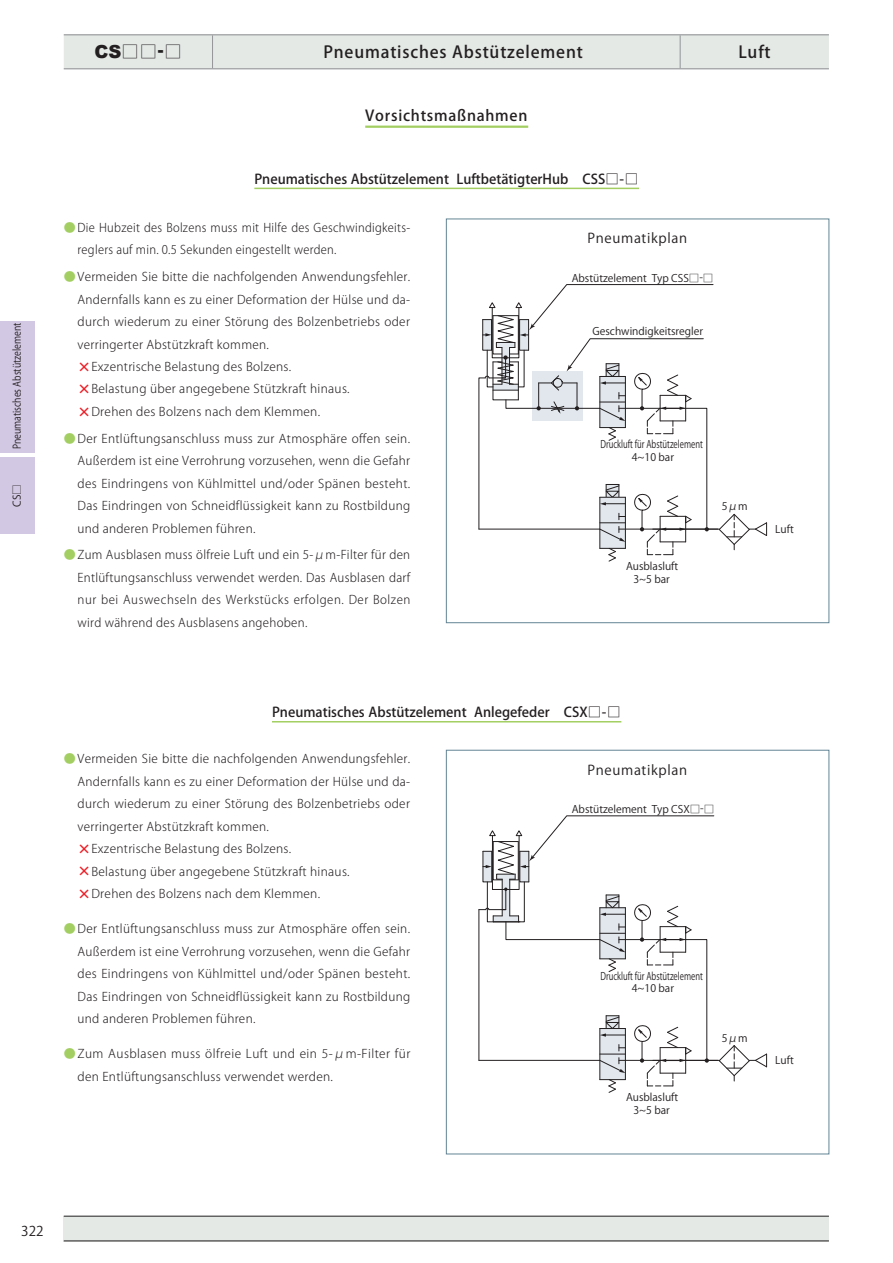
<style>
.page{position:relative;width:893px;height:1263px;background:#fff}
.page>*{position:absolute;margin:0;border:0;box-sizing:border-box;transform-origin:0 0}
.t1{font:17.25px "Koz Go Pro Extra Light 90 msp RKSJ H";color:#231f20}
.t2{font:16.5px "Koz Go Pro Medium 90 msp RKSJ H";letter-spacing:.05em;color:#231f20}
.t3{font:15px "Koz Go Pro Medium 90 msp RKSJ H";letter-spacing:.05em;color:#231f20}
.t4{font:13.5px "Koz Go Pro Medium 90 msp RKSJ H";color:#231f20}
.t5{font:13.5px "Koz Go Pro Regular 90 msp RKSJ H";letter-spacing:.05em;color:#231f20}
.t6{font:12px/22.5px "Koz Go Pro Light 90 msp RKSJ H";letter-spacing:.025em;color:#231f20}
.t7{font:12px/22.5px "Koz Go Pro Light 90 msp RKSJ H";letter-spacing:.025em;color:#231f20;scale:.94 1}
.t8{font:10.5px/12.6px "Koz Go Pro Regular 90 msp RKSJ H";color:#231f20;text-align:center}
.t9{font:10.5px/12.6px "Koz Go Pro Regular 90 msp RKSJ H";color:#231f20;text-align:center;scale:.75 1}
.t10{font:10.5px "Koz Go Pro Regular 90 msp RKSJ H";color:#231f20;scale:.85 1}
.s1{font-family:"Arial";font-weight:900;font-size:18px}
.s2{font-family:"Arial";font-weight:900}
.s3{font-family:"Koz Go Pro Regular 90 msp RKSJ H";color:#a3cf62}
.s4{font-family:"Koz Go Pro Bold 90 msp RKSJ H";font-size:13.5px;color:#ed1c24}
</style>
<div class="page">
<div style="left:64px;top:1216px;width:765px;height:25px;background:#e4e9e6"></div>
<hr style="left:64px;top:1216px;width:765px;height:1px;background:#231f20">
<hr style="left:64px;top:1241px;width:765px;height:1px;background:#231f20">
<div style="left:0;top:321px;width:34px;height:132px;background:#d3c8e3"></div>
<div style="left:0;top:457px;width:34px;height:77px;background:#d3c8e3"></div>
<div style="left:64px;top:35px;width:765px;height:33px;background:#e4e9e6"></div>
<hr style="left:212px;top:35px;width:1px;height:33px;background:#939598">
<hr style="left:680px;top:35px;width:1px;height:33px;background:#939598">
<hr style="left:64px;top:34px;width:765px;height:1px;background:#939598">
<hr style="left:64px;top:68px;width:765px;height:1px;background:#939598">
<div style="left:446px;top:219px;width:383px;height:404px;border:1px solid #638595"></div>
<div style="left:446px;top:750px;width:383px;height:404px;border:1px solid #638595"></div>
<hr style="left:478px;top:910px;width:1px;height:150px;background:#231f20">
<svg style="left:478px;top:284px;width:289px;height:278px"></svg>
<svg style="left:479px;top:815px;width:288px;height:278px"></svg>
<hr style="left:254px;top:188px;width:385px;height:1px;background:#a3cf62">
<hr style="left:272px;top:721px;width:349px;height:2px;background:#a3cf62">
<hr style="left:365px;top:126px;width:163px;height:2px;background:#a3cf62">
<p class="t10" style="left:13px;top:449px;width:150px;rotate:-90deg">Pneumatisches Abstützelement</p>
<p class="t8" style="left:12px;top:507px;width:24px;rotate:-90deg">CS□</p>
<h1 class="t1" style="left:95px;top:45px;width:89px"><span class="s1">CS</span>□□<span class="s2">-</span>□</h1>
<h2 class="t2" style="left:323px;top:46px;width:261px">Pneumatisches Abstützelement</h2>
<h2 class="t2" style="left:738px;top:46px;width:51px">Luft 　</h2>
<p class="t3" style="left:365px;top:109px;width:164px">Vorsichtsmaßnahmen</p>
<p class="t4" style="left:254px;top:174px;width:385px">Pneumatisches Abstützelement LuftbetätigterHub　CSS□-□</p>
<p class="t7" style="left:78px;top:218px;width:355px;text-indent:-14px"><span class="s3">●</span>Die Hubzeit des Bolzens muss mit Hilfe des Geschwindigkeits&shy;reglers auf min. 0.5 Sekunden eingestellt werden.</p>
<p class="t6" style="left:78px;top:267px;width:334px;text-indent:-14px"><span class="s3">●</span>Vermeiden Sie bitte die nachfolgenden Anwendungsfehler.<br>Andernfalls kann es zu einer Deformation der Hülse und da&shy;durch wiederum zu einer Störung des Bolzenbetriebs oder verringerter Abstützkraft kommen.<br><span class="s4">×</span>Exzentrische Belastung des Bolzens.<br><span class="s4">×</span>Belastung über angegebene Stützkraft hinaus.<br><span class="s4">×</span>Drehen des Bolzens nach dem Klemmen.</p>
<p class="t6" style="left:78px;top:429px;width:334px;text-align:justify;text-indent:-14px"><span class="s3">●</span>Der Entlüftungsanschluss muss zur Atmosphäre offen sein.<br>Außerdem ist eine Verrohrung vorzusehen, wenn die Gefahr des Eindringens von Kühlmittel und/oder Spänen besteht.<br>Das Eindringen von Schneidflüssigkeit kann zu Rostbildung und anderen Problemen führen.</p>
<p class="t6" style="left:78px;top:545px;width:334px;text-align:justify;text-indent:-14px"><span class="s3">●</span>Zum Ausblasen muss ölfreie Luft und ein 5-μm-Filter für den Entlüftungsanschluss verwendet werden. Das Ausblasen darf nur bei Auswechseln des Werkstücks erfolgen. Der Bolzen wird während des Ausblasens angehoben.</p>
<p class="t5" style="left:587px;top:233px;width:101px">Pneumatikplan</p>
<p class="t8" style="left:572px;top:273px;width:143px">Abstützelement Typ CSS□-□</p>
<p class="t8" style="left:593px;top:326px;width:112px">Geschwindigkeitsregler</p>
<p class="t9" style="left:600px;top:440px;width:138px">Druckluft für Abstützelement<br>4~10 bar</p>
<p class="t8" style="left:626px;top:561px;width:54px">Ausblasluft<br>3~5 bar</p>
<p class="t8" style="left:722px;top:502px;width:27px">5μm</p>
<p class="t8" style="left:775px;top:524px;width:20px">Luft</p>
<p class="t4" style="left:272px;top:707px;width:350px">Pneumatisches Abstützelement Anlegefeder　CSX□-□</p>
<p class="t6" style="left:78px;top:749px;width:334px;text-indent:-14px"><span class="s3">●</span>Vermeiden Sie bitte die nachfolgenden Anwendungsfehler.<br>Andernfalls kann es zu einer Deformation der Hülse und da&shy;durch wiederum zu einer Störung des Bolzenbetriebs oder verringerter Abstützkraft kommen.<br><span class="s4">×</span>Exzentrische Belastung des Bolzens.<br><span class="s4">×</span>Belastung über angegebene Stützkraft hinaus.<br><span class="s4">×</span>Drehen des Bolzens nach dem Klemmen.</p>
<p class="t6" style="left:78px;top:919px;width:334px;text-align:justify;text-indent:-14px"><span class="s3">●</span>Der Entlüftungsanschluss muss zur Atmosphäre offen sein.<br>Außerdem ist eine Verrohrung vorzusehen, wenn die Gefahr des Eindringens von Kühlmittel und/oder Spänen besteht.<br>Das Eindringen von Schneidflüssigkeit kann zu Rostbildung und anderen Problemen führen.</p>
<p class="t6" style="left:78px;top:1044px;width:334px;text-indent:-14px"><span class="s3">●</span> Zum Ausblasen muss ölfreie Luft und ein 5-μm-Filter für den Entlüftungsanschluss verwendet werden.</p>
<p class="t5" style="left:587px;top:764px;width:101px">Pneumatikplan</p>
<p class="t8" style="left:572px;top:804px;width:144px">Abstützelement Typ CSX□-□</p>
<p class="t9" style="left:600px;top:971px;width:138px">Druckluft für Abstützelement<br>4~10 bar</p>
<p class="t8" style="left:626px;top:1092px;width:54px">Ausblasluft<br>3~5 bar</p>
<p class="t8" style="left:722px;top:1033px;width:27px">5μm</p>
<p class="t8" style="left:775px;top:1056px;width:20px">Luft</p>
<p class="t5" style="left:21px;top:1226px;width:24px">322</p>
</div>
